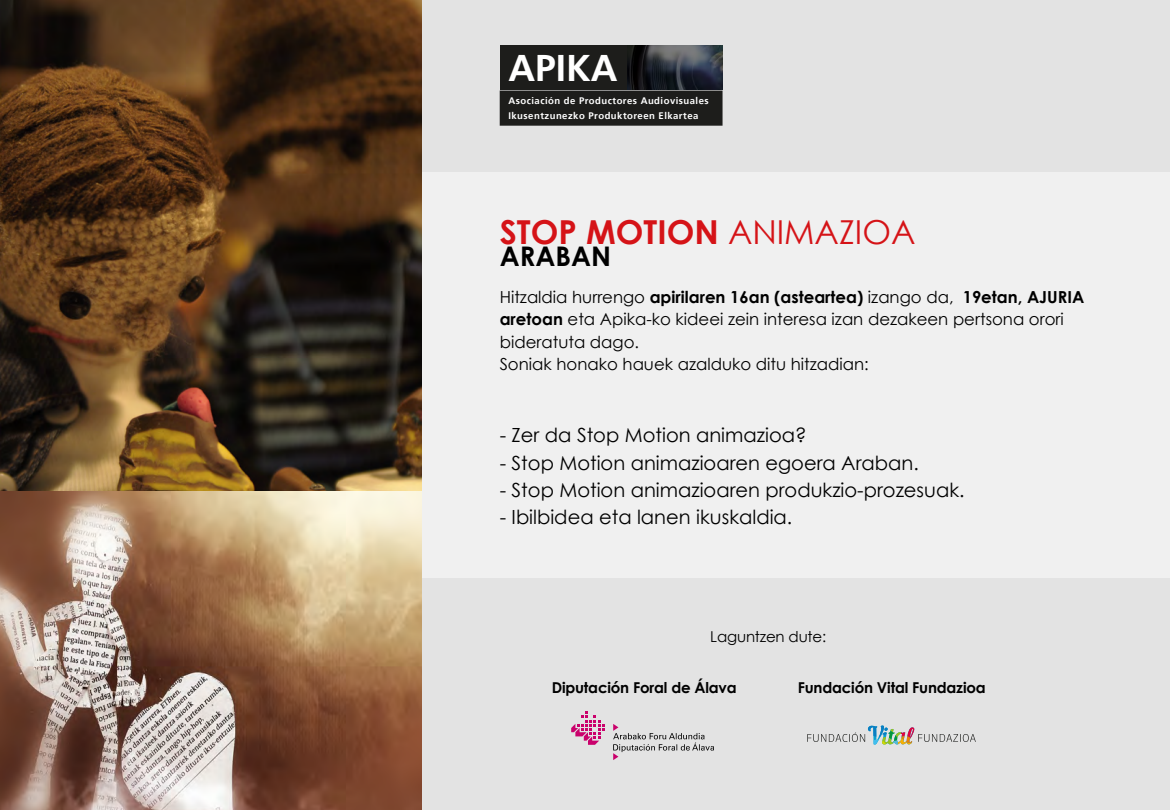
<style>
.page{position:relative;width:1170px;height:810px;background:#fff}
.page>*{position:absolute;margin:0;border:0;box-sizing:border-box;transform-origin:0 0}
.t1{font:700 37.05px "Frutiger 65";color:#fff}
.t2{font:700 33px "Century Gothic";color:#d51317}
.t3{font:700 27px "Century Gothic";color:#000}
.t4{font:19.5px "Century Gothic";color:#000}
.t5{font:16.5px/22.5px "Century Gothic";color:#000}
.t6{font:700 15px "Century Gothic";letter-spacing:-.01em;color:#000}
.t7{font:15px "Century Gothic";letter-spacing:-.01em;color:#000}
.t8{font:700 9.45px/15px "Frutiger 65";letter-spacing:.05em;color:#fff}
.s1{font-weight:400}
.s2{font-weight:700}
</style>
<div class="page">
<div style="left:0;top:0;width:1169px;height:809px;background:#e3e3e3"></div>
<div style="left:500px;top:46px;width:126px;height:44px;background:#1d1d1b"></div>
<img style="left:627px;top:46px;width:95px;height:44px">
<div style="left:500px;top:91px;width:222px;height:35px;background:#1d1d1b"></div>
<svg style="left:571px;top:711px;width:34px;height:33px"></svg>
<svg style="left:613px;top:724px;width:101px;height:36px"></svg>
<svg style="left:807px;top:725px;width:169px;height:19px"></svg>
<div style="left:421px;top:172px;width:749px;height:405px;background:#f6f6f6"></div>
<img style="left:0;top:0;width:421px;height:492px">
<img style="left:0;top:492px;width:421px;height:318px">
<h1 class="t1" style="left:508px;top:47px;width:111px">APIKA</h1>
<p class="t8" style="left:508px;top:93px;width:202px">Asociación de Productores Audiovisuales<br>Ikusentzunezko Produktoreen Elkartea</p>
<h2 class="t2" style="left:500px;top:211px;width:417px">STOP MOTION <span class="s1">ANIMAZIOA</span></h2>
<h3 class="t3" style="left:500px;top:239px;width:113px">ARABAN</h3>
<p class="t5" style="left:500px;top:285px;width:586px">Hitzaldia hurrengo <span class="s2">apirilaren 16an (asteartea)</span> izango da, <span class="s2">19etan, AJURIA aretoan</span> eta Apika-ko kideei zein interesa izan dezakeen pertsona orori bideratuta dago.<br>Soniak honako hauek azalduko ditu hitzadian:</p>
<p class="t4" style="left:500px;top:423px;width:308px">- Zer da Stop Motion animazioa?</p>
<p class="t4" style="left:500px;top:450px;width:421px">- Stop Motion animazioaren egoera Araban.</p>
<p class="t4" style="left:500px;top:477px;width:466px">- Stop Motion animazioaren produkzio-prozesuak.</p>
<p class="t4" style="left:500px;top:504px;width:294px">- Ibilbidea eta lanen ikuskaldia.</p>
<p class="t7" style="left:710px;top:627px;width:117px">Laguntzen dute:</p>
<p class="t6" style="left:552px;top:678px;width:186px">Diputación Foral de Álava</p>
<p class="t6" style="left:798px;top:678px;width:189px">Fundación Vital Fundazioa</p>
</div>
